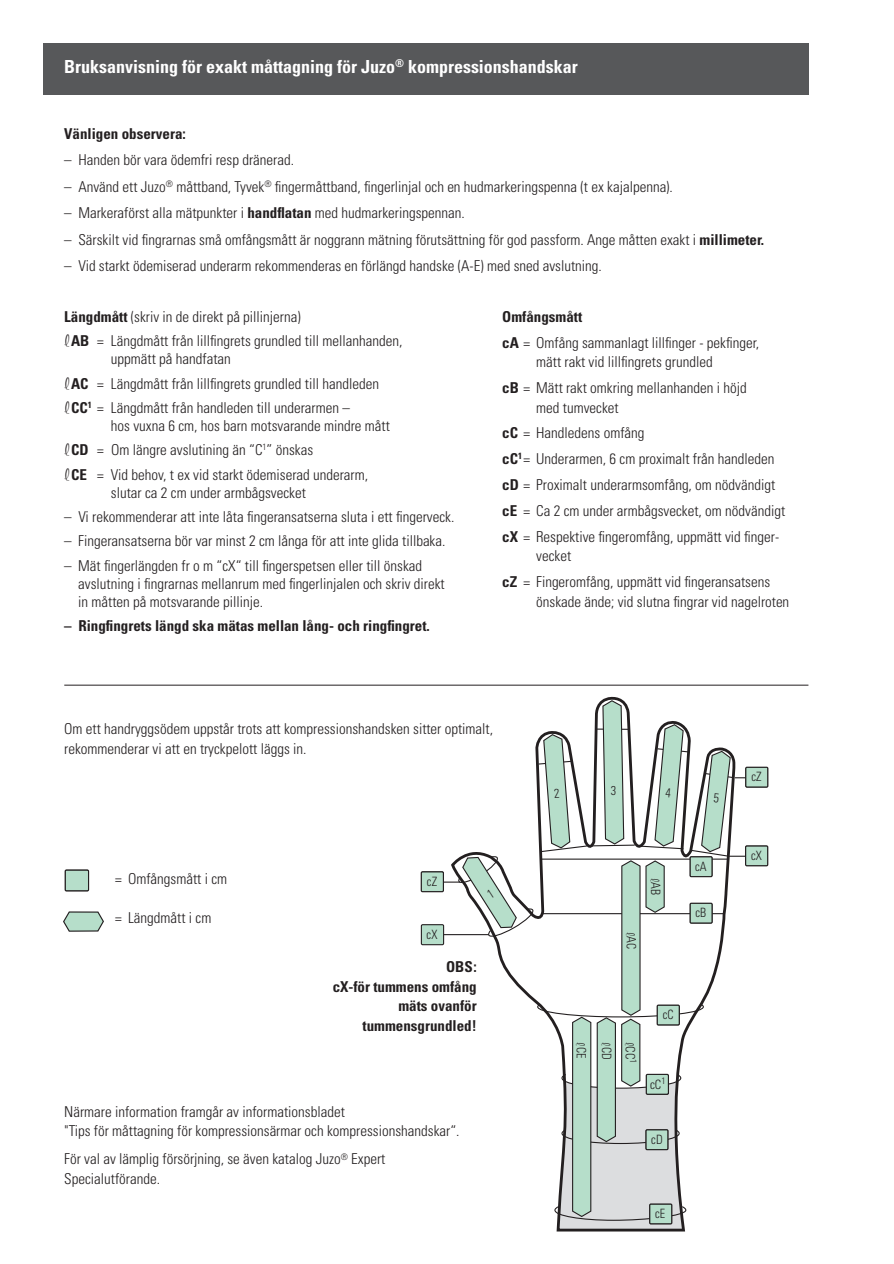
<style>
.page{position:relative;width:894px;height:1264px;background:#fff}
.page>*{position:absolute;margin:0;border:0;box-sizing:border-box;transform-origin:0 0}
.t1{font:700 condensed 18px "Univers";color:#fff}
.t2{font:300 condensed 15px/26px "Univers";color:#231f20}
.t3{font:700 condensed 15px/19.5px "Univers";color:#231f20;text-align:right}
.t4{font:300 condensed 12.9px "Univers";color:#231f20;scale:.95 1}
.t5{font:300 condensed 12.9px "Univers";color:#231f20}
.s1{font-weight:700}
.s2{font-family:"Murray Hill BT";font-weight:700;font-stretch:normal;font-size:18px}
.s3{font-family:"Murray Hill BT";font-weight:700;font-stretch:normal}
</style>
<div class="page">
<div style="left:43px;top:43px;width:765px;height:51px;background:#57585a"></div>
<hr style="left:64px;top:685px;width:744px;height:1px;background:#231f20">
<div style="left:421px;top:872px;width:22px;height:20px;background:#b6deca"></div>
<div style="left:421px;top:872px;width:22px;height:20px;border:1px solid #231f20"></div>
<div style="left:421px;top:871px;width:23px;height:21px;border:1px solid #231f20"></div>
<div style="left:421px;top:925px;width:23px;height:20px;background:#b6deca"></div>
<div style="left:421px;top:924px;width:23px;height:21px;border:1px solid #231f20"></div>
<div style="left:746px;top:767px;width:22px;height:20px;background:#b6deca"></div>
<div style="left:746px;top:767px;width:22px;height:20px;border:1px solid #231f20"></div>
<div style="left:745px;top:767px;width:23px;height:21px;border:1px solid #231f20"></div>
<div style="left:745px;top:846px;width:23px;height:20px;background:#b6deca"></div>
<div style="left:745px;top:846px;width:23px;height:20px;border:1px solid #231f20"></div>
<div style="left:745px;top:845px;width:23px;height:21px;border:1px solid #231f20"></div>
<div style="left:65px;top:870px;width:24px;height:21px;background:#b6deca"></div>
<div style="left:65px;top:870px;width:24px;height:21px;border:1px solid #231f20"></div>
<div style="left:65px;top:869px;width:24px;height:22px;border:1px solid #231f20"></div>
<svg style="left:63px;top:911px;width:41px;height:21px"></svg>
<svg style="left:443px;top:699px;width:303px;height:531px"></svg>
<p class="t1" style="left:64px;top:60px;width:515px">Bruksanvisning för exakt måttagning för Juzo<sup>®</sup> kompressionshandskar</p>
<p class="t3" style="left:64px;top:125px;width:123px">Vänligen observera:</p>
<p class="t2" style="left:64px;top:148px;width:231px">– Handen bör vara ödemfri resp dränerad.</p>
<p class="t2" style="left:64px;top:175px;width:610px">– Använd ett Juzo<sup>®</sup> måttband, Tyvek<sup>®</sup> fingermåttband, fingerlinjal och en hudmarkeringspenna (t ex kajalpenna).</p>
<p class="t2" style="left:64px;top:201px;width:402px">– Markeraförst alla mätpunkter i <span class="s1">handflatan</span> med hudmarkeringspennan.</p>
<p class="t2" style="left:64px;top:228px;width:701px">– Särskilt vid fingrarnas små omfångsmått är noggrann mätning förutsättning för god passform. Ange måtten exakt i <span class="s1">millimeter.</span></p>
<p class="t2" style="left:64px;top:254px;width:539px">– Vid starkt ödemiserad underarm rekommenderas en förlängd handske (A-E) med sned avslutning.</p>
<p class="t2" style="left:64px;top:305px;width:340px;line-height:24.5px"><span class="s1">Längdmått</span> (skriv in de direkt på pillinjerna)<br><span class="s2">l</span><span class="s1">AB</span> = Längdmått från lillfingrets grundled till mellanhanden,</p>
<p class="t2" style="left:64px;top:348px;width:316px;line-height:24.5px;text-indent:47px">uppmätt på handfatan<br><span class="s2">l</span><span class="s1">AC</span> = Längdmått från lillfingrets grundled till handleden <span class="s2">l</span><span class="s1">CC</span><sup>1</sup> = Längdmått från handleden till underarmen –</p>
<p class="t2" style="left:64px;top:415px;width:327px;line-height:24.5px;text-indent:47px">hos vuxna 6 cm, hos barn motsvarande mindre mått <span class="s2">l</span><span class="s1">CD</span> = Om längre avslutining än “C<sup>1</sup>” önskas<br><span class="s2">l</span><span class="s1">CE</span> = Vid behov, t ex vid starkt ödemiserad underarm,</p>
<p class="t2" style="left:111px;top:481px;width:196px">slutar ca 2 cm under armbågsvecket</p>
<p class="t2" style="left:64px;top:505px;width:392px">– Vi rekommenderar att inte låta fingeransatserna sluta i ett fingerveck.</p>
<p class="t2" style="left:64px;top:529px;width:383px">– Fingeransatserna bör var minst 2 cm långa för att inte glida tillbaka.</p>
<p class="t2" style="left:78px;top:558px;width:368px;line-height:18px;text-indent:-14px">– Mät fingerlängden fr o m “cX“ till fingerspetsen eller till önskad avslutning i fingrarnas mellanrum med fingerlinjalen och skriv direkt in måtten på motsvarande pillinje.</p>
<p class="t3" style="left:64px;top:617px;width:367px">– Ringfingrets längd ska mätas mellan lång- och ringfingret.</p>
<p class="t2" style="left:502px;top:305px;width:258px"><span class="s1">Omfångsmått<br>cA</span> = Omfång sammanlagt lillfinger - pekfinger,</p>
<p class="t2" style="left:502px;top:350px;width:246px;text-align:center">mätt rakt vid lillfingrets grundled<br><span class="s1">cB</span> = Mätt rakt omkring mellanhanden i höjd</p>
<p class="t2" style="left:502px;top:395px;width:284px;text-indent:34px">med tumvecket<br><span class="s1">cC</span> = Handledens omfång<br><span class="s1">cC</span><sup>1</sup> = Underarmen, 6 cm proximalt från handleden <span class="s1">cD</span> = Proximalt underarmsomfång, om nödvändigt <span class="s1">cE</span> = Ca 2 cm under armbågsvecket, om nödvändigt <span class="s1">cX</span> = Respektive fingeromfång, uppmätt vid finger -</p>
<p class="t2" style="left:502px;top:544px;width:269px;text-indent:34px">vecket<br><span class="s1">cZ</span> = Fingeromfång, uppmätt vid fingeransatsens</p>
<p class="t2" style="left:536px;top:590px;width:255px">önskade ände; vid slutna fingrar vid nagelroten</p>
<p class="t2" style="left:64px;top:720px;width:430px;line-height:19.5px">Om ett handryggsödem uppstår trots att kompressionshandsken sitter optimalt, rekommenderar vi att en tryckpelott läggs in.</p>
<p class="t2" style="left:115px;top:867px;width:113px">= Omfångsmått i cm</p>
<p class="t2" style="left:115px;top:906px;width:98px">= Längdmått i cm</p>
<p class="t4" style="left:427px;top:876px;width:12px">cZ</p>
<p class="t4" style="left:427px;top:929px;width:13px">cX</p>
<p class="t3" style="left:333px;top:958px;width:146px">OBS:<br>cX-för tummens omfång mäts ovanför tummensgrundled!</p>
<p class="t2" style="left:64px;top:1103px;width:397px;line-height:19.5px">Närmare information framgår av informationsbladet<br>"Tips för måttagning för kompressionsärmar och kompressionshandskar“.</p>
<p class="t2" style="left:64px;top:1151px;width:323px;line-height:19.5px">För val av lämplig försörjning, se även katalog Juzo<sup>®</sup> Expert<br>Specialutförande.</p>
<p class="t4" style="left:611px;top:786px;width:7px">3</p>
<p class="t4" style="left:660px;top:877px;width:20px;rotate:90deg"><span class="s3">l</span>AB</p>
<p class="t4" style="left:636px;top:931px;width:20px;rotate:90deg"><span class="s3">l</span>AC</p>
<p class="t4" style="left:695px;top:861px;width:14px">cA</p>
<p class="t4" style="left:696px;top:908px;width:13px">cB</p>
<p class="t4" style="left:586px;top:1042px;width:19px;rotate:90deg"><span class="s3">l</span>CE</p>
<p class="t4" style="left:611px;top:1042px;width:20px;rotate:90deg"><span class="s3">l</span>CD</p>
<p class="t5" style="left:635px;top:1041px;width:23px;rotate:90deg"><span class="s3">l</span>CC<sup>1</sup></p>
<p class="t4" style="left:663px;top:1010px;width:13px">cC</p>
<p class="t5" style="left:650px;top:1079px;width:17px">cC<sup>1</sup></p>
<p class="t4" style="left:651px;top:1135px;width:14px">cD</p>
<p class="t4" style="left:655px;top:1209px;width:12px">cE</p>
<p class="t4" style="left:751px;top:772px;width:12px">cZ</p>
<p class="t4" style="left:751px;top:851px;width:13px">cX</p>
</div>
